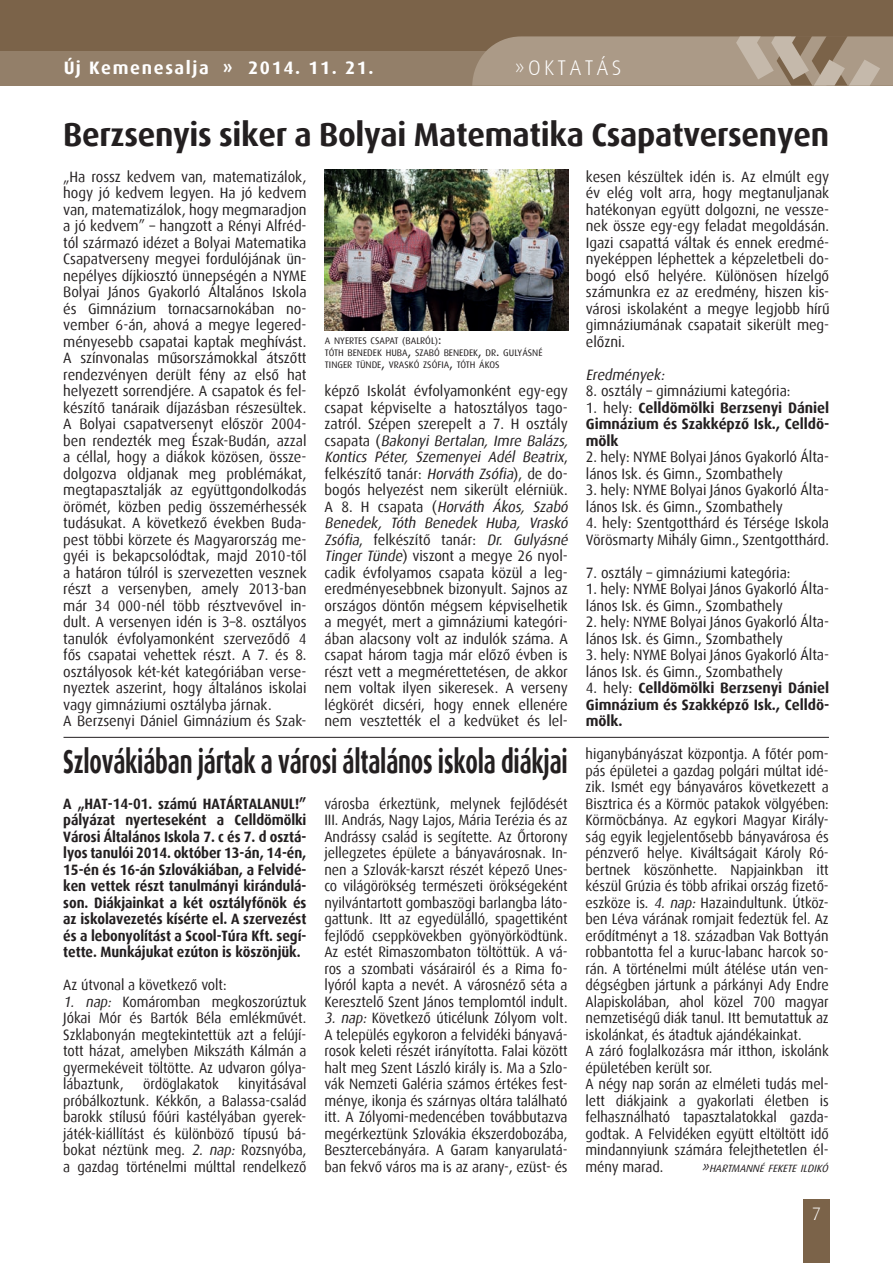
<style>
.page{position:relative;width:893px;height:1263px;background:#fff}
.page>*{position:absolute;margin:0;border:0;box-sizing:border-box;transform-origin:0 0}
.t1{font:700 33px "Dax";letter-spacing:-.01em;color:#231f20;scale:.68 1}
.t2{font:700 33px "Dax";letter-spacing:-.01em;color:#231f20}
.t3{font:300 21.3px "Dax";letter-spacing:.15em;color:#fff}
.t4{font:700 18px "Dax";letter-spacing:.09em;color:#fff}
.t5{font:300 18px "Dax";color:#fff}
.t6{font:15px/16.5px "Dax";letter-spacing:-.005em;color:#231f20}
.t7{font:15px/16.5px "Dax";letter-spacing:-.005em;color:#231f20;text-align:justify;scale:.94 1}
.t8{font:700 15px/16.5px "Dax";letter-spacing:-.005em;color:#231f20;text-align:justify;scale:.92 1}
.t9{font:700 15px/16.5px "Dax";letter-spacing:-.005em;color:#231f20;text-align:justify}
.t10{font:italic 15px "Dax";color:#231f20}
.t11{font:italic 10.5px "Dax";color:#231f20}
.t12{font:9.45px/12px "Dax";color:#231f20}
.s1{font-size:9px}
.s2{font-size:13.5px}
.s3{font-style:italic}
.s4{font-weight:400}
.s5{font-size:15px}
</style>
<div class="page">
<div style="left:0;top:0;width:893px;height:85px;background:#7b6349"></div>
<div style="left:0;top:52px;width:893px;height:34px;background:#937f69"></div>
<div style="left:803px;top:1199px;width:26px;height:64px;background:#7b6349"></div>
<svg style="left:472px;top:36px;width:421px;height:50px;background:#a99885"></svg>
<hr style="left:64px;top:737px;width:765px;height:1px;background:#231f20">
<img style="left:325px;top:169px;width:243px;height:161px">
<p class="t4" style="left:64px;top:58px;width:311px">Új Kemenesalja » 2014. 11. 21.</p>
<h2 class="t3" style="left:514px;top:56px;width:109px">»OKTATÁS</h2>
<h1 class="t2" style="left:63px;top:115px;width:767px">Berzsenyis siker a Bolyai Matematika Csapatversenyen</h1>
<p class="t6" style="left:63px;top:168px;width:245px">„Ha rossz kedvem van, matematizálok, hogy jó kedvem legyen. Ha jó kedvem van, matematizálok, hogy megmaradjon a jó kedvem” – hangzott a Rényi Alfréd&shy;tól származó idézet a Bolyai Matematika Csapatverseny megyei fordulójának ün&shy;nepélyes díjkiosztó ünnepségén a NYME Bolyai János Gyakorló Általános Iskola és Gimnázium tornacsarnokában no&shy;vember 6-án, ahová a megye legered&shy;ményesebb csapatai kaptak meghívást.<br>A színvonalas műsorszámokkal átszőtt rendezvényen derült fény az első hat helyezett sorrendjére. A csapatok és fel&shy;készítő tanáraik díjazásban részesültek.<br>A Bolyai csapatversenyt először 2004- ben rendezték meg Észak-Budán, azzal a céllal, hogy a diákok közösen, össze&shy;dolgozva oldjanak meg problémákat, megtapasztalják az együttgondolkodás örömét, közben pedig összemérhessék tudásukat. A következő években Buda&shy;pest többi körzete és Magyarország me&shy;gyéi is bekapcsolódtak, majd 2010-től a határon túlról is szervezetten vesznek részt a versenyben, amely 2013-ban már 34 000-nél több résztvevővel in&shy;dult. A versenyen idén is 3–8. osztályos tanulók évfolyamonként szerveződő 4 fős csapatai vehettek részt. A 7. és 8. osztályosok két-két kategóriában verse&shy;nyeztek aszerint, hogy általános iskolai vagy gimnáziumi osztályba járnak.<br>A Berzsenyi Dániel Gimnázium és Szak-</p>
<p class="t12" style="left:325px;top:334px;width:219px">A NYERTES CSAPAT <span class="s1">(</span>BALRÓL<span class="s1">)</span><span class="s2">:<br></span>TÓTH BENEDEK HUBA<span class="s2">,</span> SZABÓ BENEDEK<span class="s2">,</span> DR<span class="s2">.</span> GULYÁSNÉ<br>TINGER TÜNDE<span class="s2">,</span> VRASKÓ ZSÓFIA<span class="s2">,</span> TÓTH ÁKOS</p>
<p class="t6" style="left:325px;top:383px;width:248px">képző Iskolát évfolyamonként egy-egy csapat képviselte a hatosztályos tago&shy;zatról. Szépen szerepelt a 7. H osztály c s a p a t a ( <span class="s3">Bakonyi Bertalan, Imre Balázs, Kontics Péter, Szemenyei Adél Beatrix</span>, felkészítő tanár: <span class="s3">Horváth Zsófia</span>), de do&shy;bogós helyezést nem sikerült elérniük.<br>A 8 . H c s a p a t a ( <span class="s3">Horváth Ákos, Szabó Benedek, Tóth Benedek Huba, Vraskó Zsófia</span>, fe l ké sz ít ő t a n á r : <span class="s3">Dr. Gulyásné Tinger Tünde</span>) viszont a megye 26 nyol&shy;cadik évfolyamos csapata közül a leg&shy;eredményesebbnek bizonyult. Sajnos az országos döntőn mégsem képviselhetik a megyét, mert a gimnáziumi kategóri&shy;ában alacsony volt az indulók száma. A csapat három tagja már előző évben is részt vett a megmérettetésen, de akkor nem voltak ilyen sikeresek. A verseny légkörét dicséri, hogy ennek ellenére nem vesztették el a kedvüket és lel-</p>
<h1 class="t1" style="left:63px;top:742px;width:744px">Szlovákiában jártak a városi általános iskola diákjai</h1>
<p class="t8" style="left:63px;top:795px;width:266px">A „HAT-14-01. számú HATÁRTALANUL!” pályázat nyerteseként a Celldömölki Városi Általános Iskola 7. c és 7. d osztá&shy;lyos tanulói 2014. október 13-án, 14-én, 15-én és 16-án Szlovákiában, a Felvidé&shy;ken vettek részt tanulmányi kirándulá&shy;son. Diákjainkat a két osztályfőnök és az iskolavezetés kísérte el. A szervezést és a lebonyolítást a Scool-Túra Kft. segí&shy;tette. Munkájukat ezúton is köszönjük.</p>
<p class="t7" style="left:63px;top:977px;width:176px">Az útvonal a következő volt:</p>
<p class="t7" style="left:63px;top:993px;width:260px"><span class="s3">1. nap:</span> Komáromban megkoszorúztuk Jókai Mór és Bartók Béla emlékművét.<br>Szklabonyán megtekintettük azt a felújí&shy;tott házat, amelyben Mikszáth Kálmán a gyermekéveit töltötte. Az udvaron gólya&shy;lábaztunk,</p>
<p class="t7" style="left:63px;top:1076px;width:260px;text-indent:175px">kinyitásával próbálkoztunk. Kékkőn, a Balassa-család barokk stílusú főúri kastélyában gyerek&shy;játék-kiállítást és különböző típusú bá&shy;bokat néztünk meg. <span class="s3">2. nap:</span> Rozsnyóba, a gazdag történelmi múlttal rendelkező</p>
<p class="t7" style="left:143px;top:1076px;width:82px">ördöglakatok</p>
<p class="t7" style="left:324px;top:795px;width:260px">városba érkeztünk, melynek fejlődését III. András, Nagy Lajos, Mária Terézia és az Andrássy család is segítette. Az Őrtorony jellegzetes épülete a bányavárosnak. In&shy;nen a Szlovák-karszt részét képező Unes&shy;co világörökség természeti örökségeként nyilvántartott gombaszögi barlangba láto&shy;gattunk. Itt az egyedülálló, spagettiként fejlődő cseppkövekben gyönyörködtünk.<br>Az estét Rimaszombaton töltöttük. A vá&shy;ros a szombati vásárairól és a Rima fo&shy;lyóról kapta a nevét. A városnéző séta a Keresztelő Szent János templomtól indult.</p>
<p class="t7" style="left:324px;top:1010px;width:260px"><span class="s3">3. nap:</span> Következő úticélunk Zólyom volt.<br>A település egykoron a felvidéki bányavá&shy;rosok keleti részét irányította. Falai között halt meg Szent László király is. Ma a Szlo&shy;vák Nemzeti Galéria számos értékes fest&shy;ménye, ikonja és szárnyas oltára található itt. A Zólyomi-medencében továbbutazva megérkeztünk Szlovákia ékszerdobozába, Besztercebányára. A Garam kanyarulatá&shy;ban fekvő város ma is az arany-, ezüst- és</p>
<p class="t6" style="left:586px;top:168px;width:245px;text-align:justify">kesen készültek idén is. Az elmúlt egy év elég volt arra, hogy megtanuljanak hatékonyan együtt dolgozni, ne vessze&shy;nek össze egy-egy feladat megoldásán.<br>Igazi csapattá váltak és ennek eredmé&shy;nyeképpen léphettek a képzeletbeli do&shy;bogó első helyére. Különösen hízelgő számunkra ez az eredmény, hiszen kis&shy;városi iskolaként a megye legjobb hírű gimnáziumának csapatait sikerült meg&shy;előzni.</p>
<p class="t10" style="left:586px;top:366px;width:83px">Eredmények:</p>
<p class="t6" style="left:586px;top:383px;width:206px">8. osztály – gimnáziumi kategória:</p>
<p class="t9" style="left:586px;top:399px;width:245px"><span class="s4">1. hely:</span> Celldömölki Berzsenyi Dániel Gimnázium és Szakképző Isk., Celldö&shy;mölk</p>
<p class="t6" style="left:586px;top:449px;width:245px">2. hely: NYME Bolyai János Gyakorló Álta&shy;lános Isk. és Gimn., Szombathely</p>
<p class="t6" style="left:586px;top:482px;width:245px">3. hely: NYME Bolyai János Gyakorló Álta&shy;lános Isk. és Gimn., Szombathely</p>
<p class="t6" style="left:586px;top:515px;width:245px">4. hely: Szentgotthárd és Térsége Iskola<br>Vörösmarty Mihály Gimn., Szentgotthárd.</p>
<p class="t6" style="left:586px;top:564px;width:206px">7. osztály – gimnáziumi kategória:</p>
<p class="t6" style="left:586px;top:581px;width:245px">1. hely: NYME Bolyai János Gyakorló Álta&shy;lános Isk. és Gimn., Szombathely</p>
<p class="t6" style="left:586px;top:614px;width:245px">2. hely: NYME Bolyai János Gyakorló Álta&shy;lános Isk. és Gimn., Szombathely</p>
<p class="t6" style="left:586px;top:647px;width:245px">3. hely: NYME Bolyai János Gyakorló Álta&shy;lános Isk. és Gimn., Szombathely</p>
<p class="t9" style="left:586px;top:680px;width:245px"><span class="s4">4. hely:</span> Celldömölki Berzsenyi Dániel Gimnázium és Szakképző Isk., Celldö&shy;mölk.</p>
<p class="t7" style="left:586px;top:746px;width:260px;text-align:left">higanybányászat központja. A főtér pom&shy;pás épületei a gazdag polgári múltat idé&shy;zik. Ismét egy bányaváros következett a Bisztrica és a Körmöc patakok völgyében:<br>Körmöcbánya. Az egykori Magyar Király&shy;ság egyik legjelentősebb bányavárosa és pénzverő helye. Kiváltságait Károly Ró&shy;bertnek köszönhette. Napjainkban itt készül Grúzia és több afrikai ország fizető&shy;eszköze is. <span class="s3">4. nap:</span> Hazaindultunk. Útköz&shy;ben Léva várának romjait fedeztük fel. Az erődítményt a 18. században Vak Bottyán robbantotta fel a kuruc-labanc harcok so&shy;rán. A történelmi múlt átélése után ven&shy;dégségben jártunk a párkányi Ady Endre Alapiskolában, ahol közel 700 magyar nemzetiségű diák tanul. Itt bemutattuk az iskolánkat, és átadtuk ajándékainkat.<br>A záró foglalkozásra már itthon, iskolánk épületében került sor.<br>A négy nap során az elméleti tudás mel&shy;lett diákjaink a gyakorlati életben is felhasználható tapasztalatokkal gazda&shy;godtak. A Felvidéken együtt eltöltött idő mindannyiunk számára felejthetetlen él&shy;mény marad.</p>
<p class="t11" style="left:701px;top:1162px;width:131px"><span class="s5">»</span>HARTMANNÉ FEKETE ILDIKÓ</p>
<p class="t5" style="left:812px;top:1203px;width:11px">7</p>
</div>
